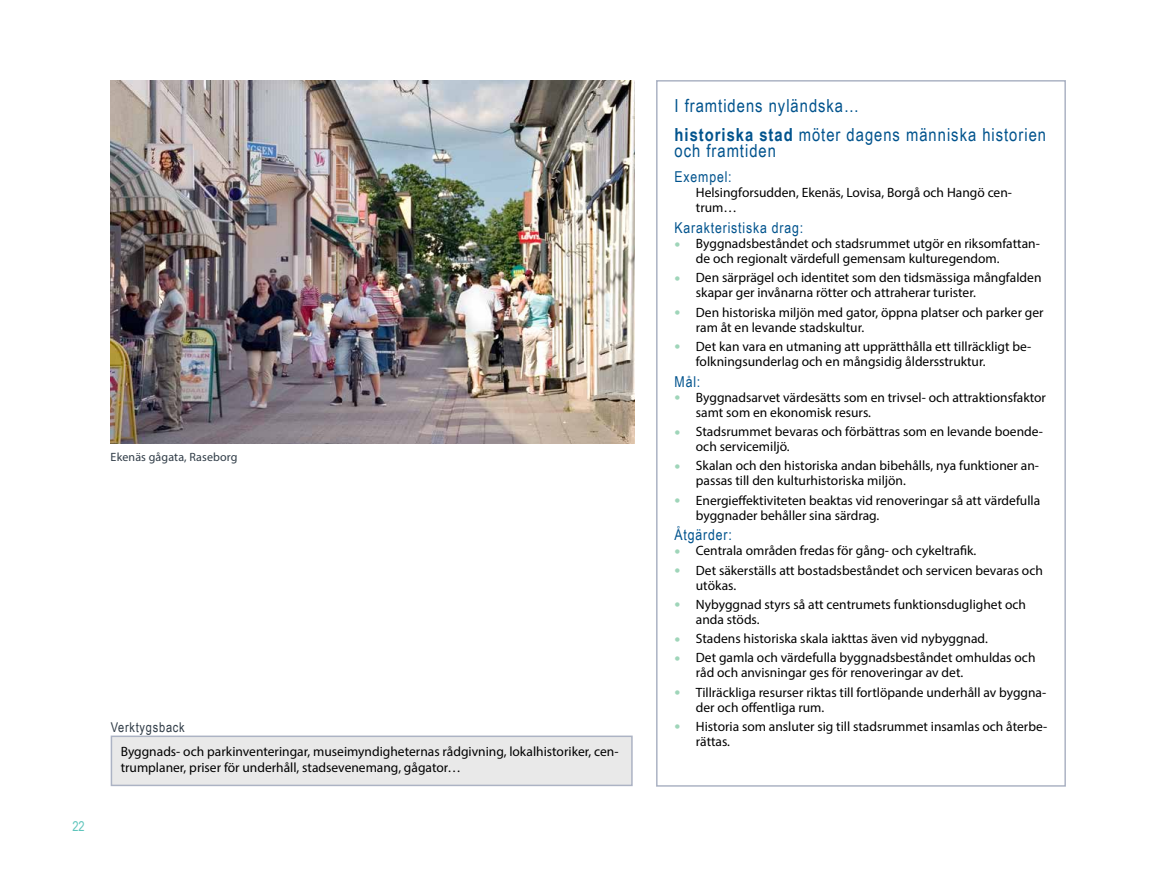
<style>
.page{position:relative;width:1149px;height:893px;background:#fff}
.page>*{position:absolute;margin:0;border:0;box-sizing:border-box;transform-origin:0 0}
.t1{font:18px/29.2px "Arial Narrow";letter-spacing:.055em;color:#00538d}
.t2{font:15px "Arial Narrow";letter-spacing:.055em;color:#00538d}
.t3{font:13.5px/15px "Myriad Pro";color:#000}
.t4{font:13.5px "Arial Narrow";letter-spacing:.055em;color:#303c47}
.t5{font:13.5px "Arial Narrow";color:#5fc5bc}
.t6{font:12px "Myriad Pro";letter-spacing:.01em;color:#303c47}
.s1{font-weight:700}
.s2{font-size:21px;color:#9fd5b9}
</style>
<div class="page">
<img style="left:111px;top:80px;width:523px;height:364px">
<div style="left:656px;top:80px;width:409px;height:707px;border:2px solid #acb3c4"></div>
<div style="left:111px;top:736px;width:520px;height:49px;background:#e9e9e9"></div>
<div style="left:111px;top:736px;width:521px;height:50px;border:2px solid #acb3c4"></div>
<p class="t6" style="left:111px;top:450px;width:128px">Ekenäs gågata, Raseborg</p>
<p class="t5" style="left:72px;top:816px;width:14px">22</p>
<p class="t4" style="left:111px;top:717px;width:76px">Verktygsback</p>
<p class="t3" style="left:121px;top:743px;width:499px;line-height:16.2px">Byggnads- och parkinventeringar, museimyndigheternas rådgivning, lokalhistoriker, cen&shy;trumplaner, priser för underhåll, stadsevenemang, gågator…</p>
<h1 class="t1" style="left:674px;top:90px;width:373px">I framtidens nyländska…<br><span class="s1">historiska stad</span> möter dagens människa historien</h1>
<h1 class="t1" style="left:674px;top:136px;width:103px">och framtiden</h1>
<p class="t2" style="left:674px;top:166px;width:59px">Exempel:</p>
<p class="t3" style="left:695px;top:185px;width:317px">Helsingforsudden, Ekenäs, Lovisa, Borgå och Hangö cen&shy;trum…</p>
<p class="t2" style="left:674px;top:217px;width:130px">Karakteristiska drag:</p>
<p class="t3" style="left:695px;top:236px;width:345px;text-indent:-21px"><span class="s2">•</span> Byggnadsbeståndet och stadsrummet utgör en riksomfattan&shy;de och regionalt värdefull gemensam kulturegendom.</p>
<p class="t3" style="left:695px;top:270px;width:347px;text-indent:-21px"><span class="s2">•</span> Den särprägel och identitet som den tidsmässiga mångfalden skapar ger invånarna rötter och attraherar turister.</p>
<p class="t3" style="left:695px;top:304px;width:349px;text-indent:-21px"><span class="s2">•</span> Den historiska miljön med gator, öppna platser och parker ger ram åt en levande stadskultur.</p>
<p class="t3" style="left:695px;top:339px;width:337px;text-indent:-21px"><span class="s2">•</span> Det kan vara en utmaning att upprätthålla ett tillräckligt be&shy;folkningsunderlag och en mångsidig åldersstruktur.</p>
<p class="t2" style="left:674px;top:370px;width:27px">Mål:</p>
<p class="t3" style="left:695px;top:389px;width:351px;text-indent:-21px"><span class="s2">•</span> Byggnadsarvet värdesätts som en trivsel- och attraktionsfaktor samt som en ekonomisk resurs.</p>
<p class="t3" style="left:695px;top:424px;width:348px;text-indent:-21px"><span class="s2">•</span> Stadsrummet bevaras och förbättras som en levande boende&shy;och servicemiljö.</p>
<p class="t3" style="left:695px;top:458px;width:344px;text-indent:-21px"><span class="s2">•</span> Skalan och den historiska andan bibehålls, nya funktioner an&shy;passas till den kulturhistoriska miljön.</p>
<p class="t3" style="left:695px;top:492px;width:346px;text-indent:-21px"><span class="s2">•</span> Energieffektiviteten beaktas vid renoveringar så att värdefulla byggnader behåller sina särdrag.</p>
<p class="t2" style="left:674px;top:524px;width:59px">Åtgärder:</p>
<p class="t3" style="left:674px;top:543px;width:303px"><span class="s2">•</span> Centrala områden fredas för gång- och cykeltrafik.</p>
<p class="t3" style="left:695px;top:562px;width:348px;text-indent:-21px"><span class="s2">•</span> Det säkerställs att bostadsbeståndet och servicen bevaras och utökas.</p>
<p class="t3" style="left:695px;top:596px;width:331px;text-indent:-21px"><span class="s2">•</span> Nybyggnad styrs så att centrumets funktionsduglighet och anda stöds.</p>
<p class="t3" style="left:674px;top:631px;width:315px"><span class="s2">•</span> Stadens historiska skala iakttas även vid nybyggnad.</p>
<p class="t3" style="left:695px;top:650px;width:341px;text-indent:-21px"><span class="s2">•</span> Det gamla och värdefulla byggnadsbeståndet omhuldas och råd och anvisningar ges för renoveringar av det.</p>
<p class="t3" style="left:695px;top:684px;width:352px;text-indent:-21px"><span class="s2">•</span> Tillräckliga resurser riktas till fortlöpande underhåll av byggna&shy;der och offentliga rum.</p>
<p class="t3" style="left:695px;top:718px;width:353px;text-indent:-21px"><span class="s2">•</span> Historia som ansluter sig till stadsrummet insamlas och återbe&shy;rättas.</p>
</div>
